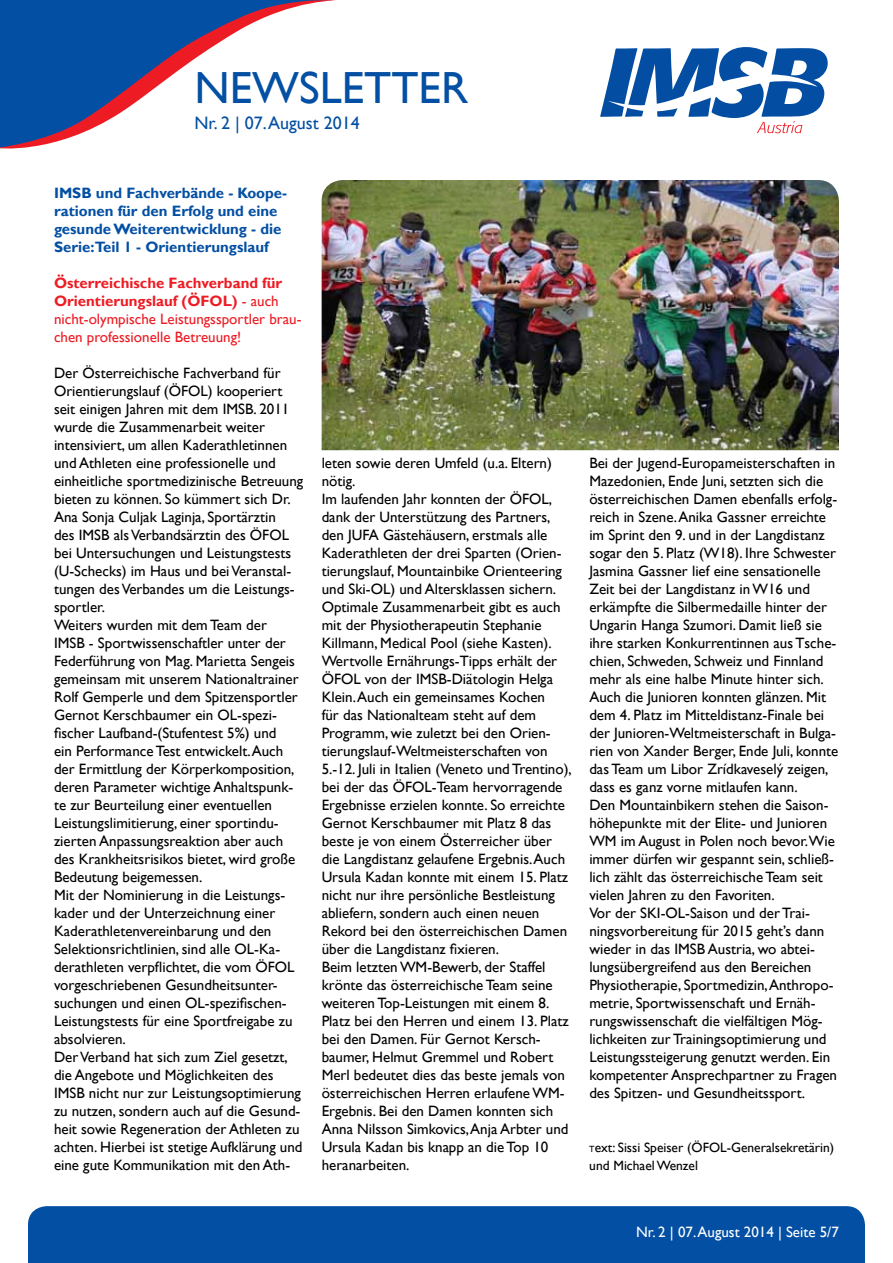
<style>
.page{position:relative;width:893px;height:1263px;background:#fff}
.page>*{position:absolute;margin:0;border:0;box-sizing:border-box;transform-origin:0 0}
.t1{font:45px "Gill Sans";color:#034fa3}
.t2{font:18px "Gill Sans";color:#034fa3}
.t3{font:15px/18px "Gill Sans";color:#000}
.t4{font:15px/18px "Gill Sans";color:#ed1c24}
.t5{font:700 15px/18px "Gill Sans";color:#034fa3}
.t6{font:15px "Gill Sans";color:#fff}
.t7{font:13.5px/18px "Gill Sans";color:#000}
.s1{font-weight:700}
.s2{font-size:9px}
</style>
<div class="page">
<svg style="left:0;top:0;width:336px;height:149px"></svg>
<svg style="left:600px;top:47px;width:228px;height:86px"></svg>
<div style="left:28px;top:1206px;width:837px;height:57px;background:#034fa3"></div>
<img style="left:322px;top:180px;width:517px;height:270px">
<h1 class="t1" style="left:195px;top:62px;width:63px">Newsletter</h1>
<p class="t2" style="left:195px;top:112px;width:167px">Nr. 2 | 07. August 2014</p>
<p class="t5" style="left:54px;top:184px;width:235px">IMSB und Fachverbände - Koope&shy;rationen für den Erfolg und eine gesunde Weiterentwicklung - die<br>Serie:Teil 1 - Orientierungslauf</p>
<p class="t4" style="left:54px;top:274px;width:249px"><span class="s1">Österreichische Fachverband für Orientierungslauf (ÖFOL)</span> - auch nicht-olympische Leistungssportler brau&shy;chen professionelle Betreuung!</p>
<p class="t3" style="left:54px;top:364px;width:251px">Der Österreichische Fachverband für Orientierungslauf (ÖFOL) kooperiert seit einigen Jahren mit dem IMSB. 2011 wurde die Zusammenarbeit weiter intensiviert, um allen Kaderathletinnen und Athleten eine professionelle und einheitliche sportmedizinische Betreuung bieten zu können. So kümmert sich Dr.<br>Ana Sonja Culjak Laginja, Sportärztin<br>des IMSB als Verbandsärztin des ÖFOL bei Untersuchungen und Leistungstests (U-Schecks) im Haus und bei Veranstal&shy;tungen des Verbandes um die Leistungs&shy;sportler.<br>Weiters wurden mit dem Team der<br>IMSB - Sportwissenschaftler unter der Federführung von Mag. Marietta Sengeis gemeinsam mit unserem Nationaltrainer Rolf Gemperle und dem Spitzensportler Gernot Kerschbaumer ein OL-spezi&shy;fischer Laufband-(Stufentest 5%) und<br>ein Performance Test entwickelt. Auch der Ermittlung der Körperkomposition, deren Parameter wichtige Anhaltspunk&shy;te zur Beurteilung einer eventuellen Leistungslimitierung, einer sportindu&shy;zierten Anpassungsreaktion aber auch des Krankheitsrisikos bietet, wird große Bedeutung beigemessen.<br>Mit der Nominierung in die Leistungs&shy;kader und der Unterzeichnung einer Kaderathletenvereinbarung und den Selektionsrichtlinien, sind alle OL-Ka&shy;derathleten verpflichtet, die vom ÖFOL vorgeschriebenen Gesundheitsunter&shy;suchungen und einen OL-spezifischen-Leistungstests für eine Sportfreigabe zu absolvieren.<br>Der Verband hat sich zum Ziel gesetzt, die Angebote und Möglichkeiten des IMSB nicht nur zur Leistungsoptimierung zu nutzen, sondern auch auf die Gesund&shy;heit sowie Regeneration der Athleten zu achten. Hierbei ist stetige Aufklärung und eine gute Kommunikation mit den Ath-</p>
<p class="t3" style="left:322px;top:454px;width:252px">leten sowie deren Umfeld (u.a. Eltern) nötig.<br>Im laufenden Jahr konnten der ÖFOL, dank der Unterstützung des Partners, den JUFA Gästehäusern, erstmals alle Kaderathleten der drei Sparten (Orien&shy;tierungslauf, Mountainbike Orienteering und Ski-OL) und Altersklassen sichern.<br>Optimale Zusammenarbeit gibt es auch mit der Physiotherapeutin Stephanie Killmann, Medical Pool (siehe Kasten).<br>Wertvolle Ernährungs-Tipps erhält der ÖFOL von der IMSB-Diätologin Helga Klein. Auch ein gemeinsames Kochen<br>für das Nationalteam steht auf dem Programm, wie zuletzt bei den Orien&shy;tierungslauf-Weltmeisterschaften von 5.-12. Juli in Italien (Veneto und Trentino), bei der das ÖFOL-Team hervorragende Ergebnisse erzielen konnte. So erreichte Gernot Kerschbaumer mit Platz 8 das beste je von einem Österreicher über die Langdistanz gelaufene Ergebnis. Auch Ursula Kadan konnte mit einem 15. Platz nicht nur ihre persönliche Bestleistung abliefern, sondern auch einen neuen Rekord bei den österreichischen Damen über die Langdistanz fixieren.<br>Beim letzten WM-Bewerb, der Staffel krönte das österreichische Team seine weiteren Top-Leistungen mit einem 8.<br>Platz bei den Herren und einem 13. Platz bei den Damen. Für Gernot Kersch&shy;baumer, Helmut Gremmel und Robert Merl bedeutet dies das beste jemals von österreichischen Herren erlaufene WM-Ergebnis. Bei den Damen konnten sich Anna Nilsson Simkovics, Anja Arbter und Ursula Kadan bis knapp an die Top 10 heranarbeiten.</p>
<p class="t3" style="left:589px;top:454px;width:250px">Bei der Jugend-Europameisterschaften in Mazedonien, Ende Juni, setzten sich die österreichischen Damen ebenfalls erfolg&shy;reich in Szene. Anika Gassner erreichte im Sprint den 9. und in der Langdistanz sogar den 5. Platz (W18). Ihre Schwester Jasmina Gassner lief eine sensationelle Zeit bei der Langdistanz in W16 und erkämpfte die Silbermedaille hinter der Ungarin Hanga Szumori. Damit ließ sie ihre starken Konkurrentinnen aus Tsche&shy;chien, Schweden, Schweiz und Finnland mehr als eine halbe Minute hinter sich.<br>Auch die Junioren konnten glänzen. Mit dem 4. Platz im Mitteldistanz-Finale bei der Junioren-Weltmeisterschaft in Bulga&shy;rien von Xander Berger, Ende Juli, konnte das Team um Libor Zrídkaveselý zeigen, dass es ganz vorne mitlaufen kann.<br>Den Mountainbikern stehen die Saison&shy;höhepunkte mit der Elite- und Junioren WM im August in Polen noch bevor.Wie immer dürfen wir gespannt sein, schließ&shy;lich zählt das österreichische Team seit vielen Jahren zu den Favoriten.<br>Vor der SKI-OL-Saison und der Trai&shy;ningsvorbereitung für 2015 geht’s dann wieder in das IMSB Austria, wo abtei&shy;lungsübergreifend aus den Bereichen Physiotherapie, Sportmedizin, Anthropo&shy;metrie, Sportwissenschaft und Ernäh&shy;rungswissenschaft die vielfältigen Mög&shy;lichkeiten zur Trainingsoptimierung und Leistungssteigerung genutzt werden. Ein kompetenter Ansprechpartner zu Fragen des Spitzen- und Gesundheitssport.</p>
<p class="t7" style="left:589px;top:1139px;width:246px"><span class="s2">T</span>ext: Sissi Speiser (ÖFOL-Generalsekretärin) und Michael Wenzel</p>
<p class="t6" style="left:636px;top:1223px;width:204px">Nr. 2 | 07. August 2014 | Seite 5/7</p>
</div>
